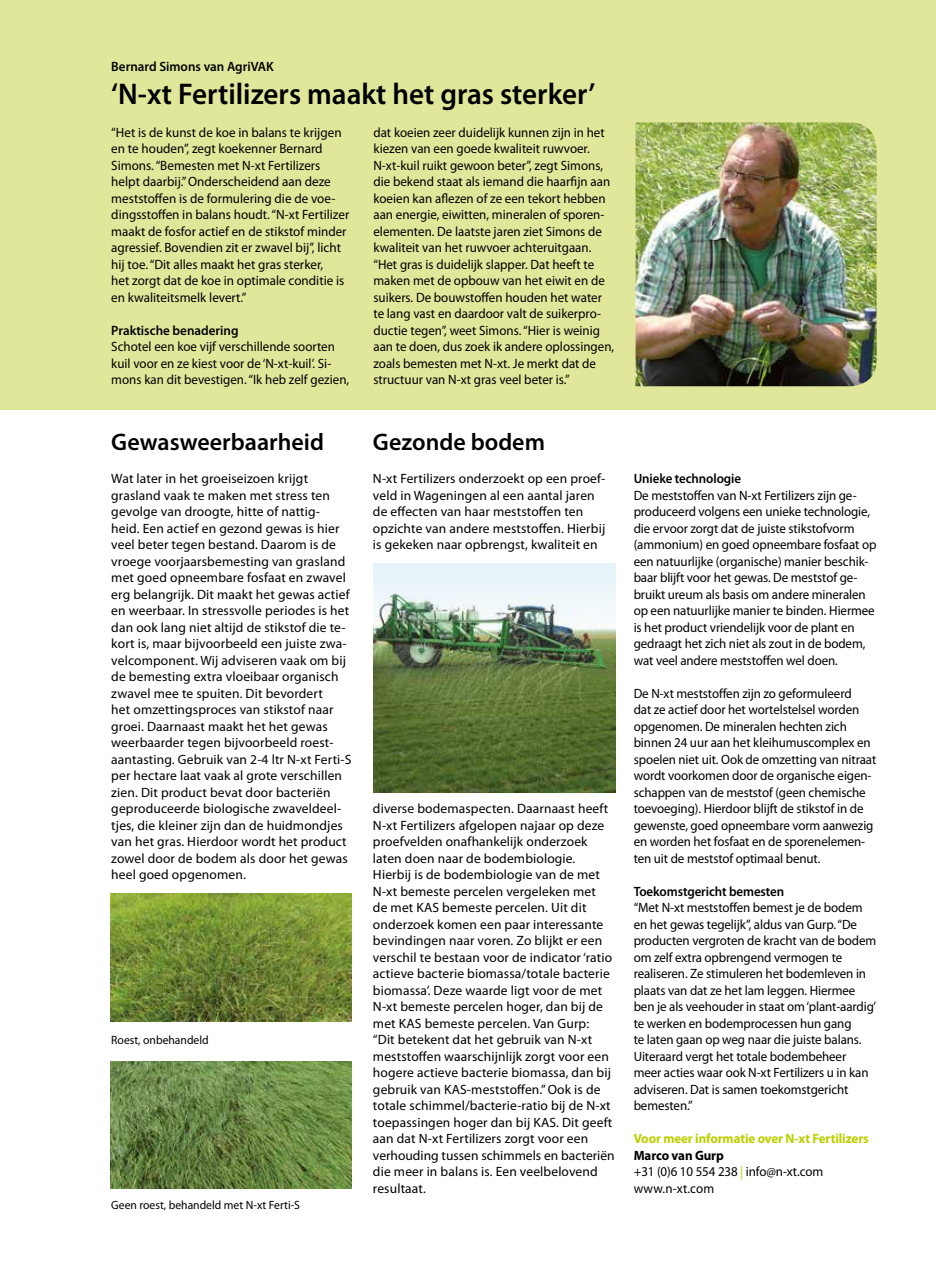
<style>
.page{position:relative;width:936px;height:1263px;background:#fff}
.page>*{position:absolute;margin:0;border:0;box-sizing:border-box;transform-origin:0 0}
.t1{font:600 30px "Myriad Pro";color:#000}
.t2{font:600 24px "Myriad Pro";color:#000}
.t3{font:13.5px/16.5px "Myriad Pro";color:#000}
.t4{font:13.5px/16.5px "Myriad Pro";color:#000;scale:.96 1}
.t5{font:600 13.5px "Myriad Pro";letter-spacing:-.01em;color:#000}
.t6{font:600 13.5px "Myriad Pro";letter-spacing:-.01em;color:#000;scale:.96 1}
.t7{font:700 13.5px "Myriad Pro";letter-spacing:-.01em;color:#bccf00;scale:.96 1}
.t8{font:12px "Myriad Pro";color:#000}
.s1{font-weight:700}
.s2{color:#bccf00}
</style>
<div class="page">
<div style="left:0;top:0;width:935px;height:409px;background:#e0e79b"></div>
<img style="left:111px;top:894px;width:240px;height:127px">
<img style="left:111px;top:1061px;width:240px;height:127px">
<img style="left:635px;top:122px;width:241px;height:264px">
<img style="left:373px;top:780px;width:242px;height:12px">
<img style="left:373px;top:563px;width:242px;height:217px">
<p class="t5" style="left:111px;top:57px;width:164px">Bernard Simons van AgriVAK</p>
<h1 class="t1" style="left:111px;top:74px;width:485px">‘N-xt Fertilizers maakt het gras sterker’</h1>
<p class="t3" style="left:111px;top:124px;width:239px">“Het is de kunst de koe in balans te krijgen en te houden”, zegt koekenner Bernard Simons. “Bemesten met N-xt Fertilizers helpt daarbij.” Onderscheidend aan deze meststoffen is de formulering die de voe&shy;dingsstoffen in balans houdt. “N-xt Fertilizer maakt de fosfor actief en de stikstof minder agressief. Bovendien zit er zwavel bij”, licht hij toe. “Dit alles maakt het gras sterker,<br>het zorgt dat de koe in optimale conditie is en kwaliteitsmelk levert.”</p>
<p class="t5" style="left:111px;top:321px;width:129px">Praktische benadering</p>
<p class="t4" style="left:111px;top:338px;width:249px">Schotel een koe vijf verschillende soorten kuil voor en ze kiest voor de ‘N-xt-kuil’. Si&shy;mons kan dit bevestigen. “Ik heb zelf gezien,</p>
<p class="t4" style="left:373px;top:124px;width:252px">dat koeien zeer duidelijk kunnen zijn in het kiezen van een goede kwaliteit ruwvoer.<br>N-xt-kuil ruikt gewoon beter”, zegt Simons, die bekend staat als iemand die haarfijn aan koeien kan aflezen of ze een tekort hebben aan energie, eiwitten, mineralen of sporen&shy;elementen. De laatste jaren ziet Simons de kwaliteit van het ruwvoer achteruitgaan. “Het gras is duidelijk slapper. Dat heeft te maken met de opbouw van het eiwit en de suikers. De bouwstoffen houden het water te lang vast en daardoor valt de suikerpro&shy;ductie tegen”, weet Simons. “Hier is weinig aan te doen, dus zoek ik andere oplossingen, zoals bemesten met N-xt. Je merkt dat de structuur van N-xt gras veel beter is.”</p>
<h2 class="t2" style="left:111px;top:427px;width:214px">Gewasweerbaarheid</h2>
<p class="t3" style="left:111px;top:470px;width:242px">Wat later in het groeiseizoen krijgt grasland vaak te maken met stress ten gevolge van droogte, hitte of nattig&shy;heid. Een actief en gezond gewas is hier veel beter tegen bestand. Daarom is de vroege voorjaarsbemesting van grasland met goed opneembare fosfaat en zwavel erg belangrijk. Dit maakt het gewas actief en weerbaar. In stressvolle periodes is het dan ook lang niet altijd de stikstof die te&shy;kort is, maar bijvoorbeeld een juiste zwa&shy;velcomponent. Wij adviseren vaak om bij de bemesting extra vloeibaar organisch zwavel mee te spuiten. Dit bevordert<br>het omzettingsproces van stikstof naar groei. Daarnaast maakt het het gewas weerbaarder tegen bijvoorbeeld roest&shy;aantasting. Gebruik van 2-4 ltr N-xt Ferti-S per hectare laat vaak al grote verschillen zien. Dit product bevat door bacteriën geproduceerde biologische zwaveldeel&shy;tjes, die kleiner zijn dan de huidmondjes van het gras. Hierdoor wordt het product zowel door de bodem als door het gewas heel goed opgenomen.</p>
<p class="t8" style="left:111px;top:1033px;width:99px">Roest, onbehandeld</p>
<p class="t8" style="left:111px;top:1198px;width:190px">Geen roest, behandeld met N-xt Ferti-S</p>
<h2 class="t2" style="left:373px;top:427px;width:173px">Gezonde bodem</h2>
<p class="t3" style="left:373px;top:470px;width:234px">N-xt Fertilizers onderzoekt op een proef&shy;veld in Wageningen al een aantal jaren de effecten van haar meststoffen ten opzichte van andere meststoffen. Hierbij is gekeken naar opbrengst, kwaliteit en</p>
<p class="t3" style="left:373px;top:800px;width:243px">diverse bodemaspecten. Daarnaast heeft N-xt Fertilizers afgelopen najaar op deze proefvelden onafhankelijk onderzoek laten doen naar de bodembiologie.<br>Hierbij is de bodembiologie van de met N-xt bemeste percelen vergeleken met<br>de met KAS bemeste percelen. Uit dit onderzoek komen een paar interessante bevindingen naar voren. Zo blijkt er een verschil te bestaan voor de indicator ‘ratio actieve bacterie biomassa/totale bacterie biomassa’. Deze waarde ligt voor de met N-xt bemeste percelen hoger, dan bij de met KAS bemeste percelen. Van Gurp:<br>“Dit betekent dat het gebruik van N-xt meststoffen waarschijnlijk zorgt voor een hogere actieve bacterie biomassa, dan bij gebruik van KAS-meststoffen.” Ook is de totale schimmel/bacterie-ratio bij de N-xt toepassingen hoger dan bij KAS. Dit geeft aan dat N-xt Fertilizers zorgt voor een verhouding tussen schimmels en bacteriën die meer in balans is. Een veelbelovend resultaat.</p>
<p class="t6" style="left:633px;top:470px;width:113px">Unieke technologie</p>
<p class="t4" style="left:633px;top:487px;width:254px">De meststoffen van N-xt Fertilizers zijn ge&shy;produceerd volgens een unieke technologie, die ervoor zorgt dat de juiste stikstofvorm (ammonium) en goed opneembare fosfaat op een natuurlijke (organische) manier beschik&shy;baar blijft voor het gewas. De meststof ge&shy;bruikt ureum als basis om andere mineralen op een natuurlijke manier te binden. Hiermee is het product vriendelijk voor de plant en gedraagt het zich niet als zout in de bodem, wat veel andere meststoffen wel doen.</p>
<p class="t4" style="left:633px;top:684px;width:254px">De N-xt meststoffen zijn zo geformuleerd<br>dat ze actief door het wortelstelsel worden opgenomen. De mineralen hechten zich binnen 24 uur aan het kleihumuscomplex en spoelen niet uit. Ook de omzetting van nitraat wordt voorkomen door de organische eigen&shy;schappen van de meststof (geen chemische toevoeging). Hierdoor blijft de stikstof in de gewenste, goed opneembare vorm aanwezig en worden het fosfaat en de sporenelemen&shy;ten uit de meststof optimaal benut.</p>
<p class="t6" style="left:633px;top:882px;width:158px">Toekomstgericht bemesten</p>
<p class="t4" style="left:633px;top:899px;width:254px">“Met N-xt meststoffen bemest je de bodem en het gewas tegelijk”, aldus van Gurp. “De producten vergroten de kracht van de bodem om zelf extra opbrengend vermogen te realiseren. Ze stimuleren het bodemleven in plaats van dat ze het lam leggen. Hiermee ben je als veehouder in staat om ‘plant-aardig’ te werken en bodemprocessen hun gang<br>te laten gaan op weg naar die juiste balans.<br>Uiteraard vergt het totale bodembeheer meer acties waar ook N-xt Fertilizers u in kan adviseren. Dat is samen toekomstgericht bemesten.”</p>
<p class="t7" style="left:633px;top:1130px;width:246px">Voor meer informatie over N-xt Fertilizers</p>
<p class="t4" style="left:633px;top:1146px;width:199px"><span class="s1">Marco van Gurp<br></span>+31 (0)6 10 554 238 <span class="s2">|</span> info@n-xt.com www.n-xt.com</p>
</div>
